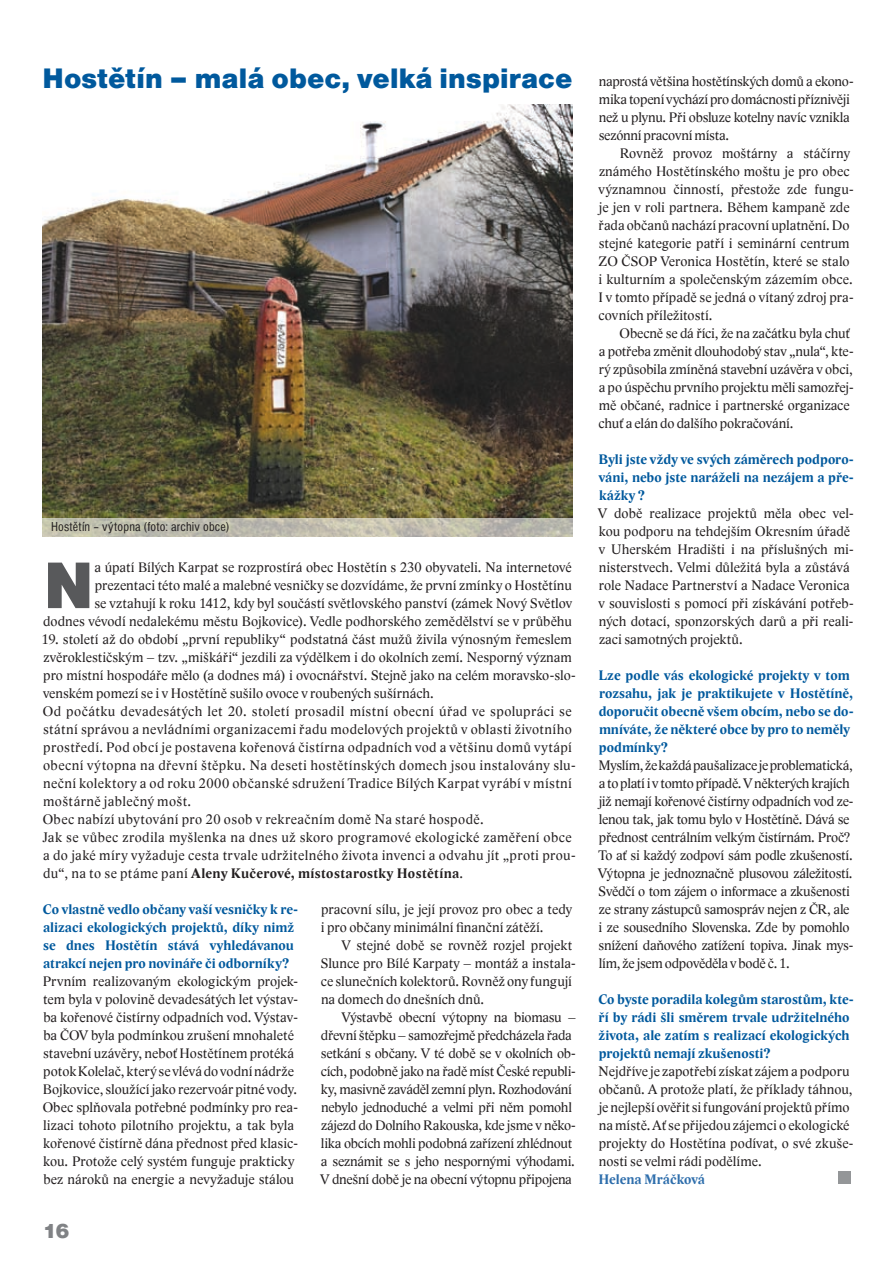
<style>
.page{position:relative;width:893px;height:1263px;background:#fff}
.page>*{position:absolute;margin:0;border:0;box-sizing:border-box;transform-origin:0 0}
.t1{font:68.25px "Nimbus Sans DOT Blac";color:#58595b}
.t2{font:29.25px "Nimbus Sans DOT Blac";color:#00599d}
.t3{font:21px "Nimbus Sans DOT Blac";color:#808285}
.t4{font:14.25px/18px "Lido STFCE";letter-spacing:.005em;color:#231f20}
.t5{font:14.25px/18px "Lido STFCE";letter-spacing:-.015em;color:#231f20}
.t6{font:14.25px/18px "Lido STFCE";letter-spacing:.025em;color:#231f20}
.t7{font:700 14.25px/18px "Lido STFCE";letter-spacing:.005em;color:#00599d}
.t8{font:700 14.25px "Lido STFCE";letter-spacing:.005em;color:#2e6eac}
.t9{font:condensed 13.5px "Nimbus Sans DOT";letter-spacing:.015em;color:#231f20}
.s1{font-weight:700}
</style>
<div class="page">
<img style="left:43px;top:104px;width:530px;height:414px">
<div style="left:838px;top:1171px;width:12px;height:13px;background:#949698"></div>
<svg style="left:43px;top:518px;width:530px;height:18px;background:#bfbdae"></svg>
<h2 class="t2" style="left:43px;top:61px;width:531px">Hostětín – malá obec, velká inspirace</h2>
<p class="t9" style="left:51px;top:520px;width:179px">Hostětín – výtopna (foto: archiv obce)</p>
<p class="t4" style="left:43px;top:558px;width:531px;text-align:right">a úpatí Bílých Karpat se rozprostírá obec Hostětín s 230 obyvateli. Na internetové prezentaci této malé a malebné vesničky se dozvídáme, že první zmínky o Hostětínu<br>se vztahují k roku 1412, kdy byl součástí světlovského panství (zámek Nový Světlov<br>dodnes vévodí nedalekému městu Bojkovice). Vedle podhorského zemědělství se v průběhu</p>
<p class="t6" style="left:42px;top:630px;width:536px">19. století až do období „první republiky“ podstatná část mužů živila výnosným řemeslem zvěroklestičským – tzv. „miškáři“ jezdili za výdělkem i do okolních zemí. Nesporný význam pro místní hospodáře mělo (a dodnes má) i ovocnářství. Stejně jako na celém moravsko-slo&shy;venském pomezí se i v Hostětíně sušilo ovoce v roubených sušírnách.<br>Od počátku devadesátých let 20. století prosadil místní obecní úřad ve spolupráci se státní správou a nevládními organizacemi řadu modelových projektů v oblasti životního prostředí. Pod obcí je postavena kořenová čistírna odpadních vod a většinu domů vytápí obecní výtopna na dřevní štěpku. Na deseti hostětínských domech jsou instalovány slu&shy;neční kolektory a od roku 2000 občanské sdružení Tradice Bílých Karpat vyrábí v místní moštárně jablečný mošt.<br>Obec nabízí ubytování pro 20 osob v rekreačním domě Na staré hospodě.<br>Jak se vůbec zrodila myšlenka na dnes už skoro programové ekologické zaměření obce a do jaké míry vyžaduje cesta trvale udržitelného života invenci a odvahu jít „proti prou&shy;du“, na to se ptáme paní <span class="s1">Aleny Kučerové, místostarostky Hostětína</span>.</p>
<p class="t7" style="left:43px;top:901px;width:257px">Co vlastně vedlo občany vaší vesničky k re&shy;alizaci ekologických projektů, díky nimž se dnes Hostětín stává vyhledávanou atrakcí nejen pro novináře či odborníky?</p>
<p class="t4" style="left:43px;top:972px;width:257px">Prvním realizovaným ekologickým projek&shy;tem byla v polovině devadesátých let výstav&shy;ba kořenové čistírny odpadních vod. Výstav&shy;ba ČOV byla podmínkou zrušení mnohaleté stavební uzávěry, neboť Hostětínem protéká potok Kolelač, který se vlévá do vodní nádrže Bojkovice, sloužící jako rezervoár pitné vody.<br>Obec splňovala potřebné podmínky pro rea&shy;lizaci tohoto pilotního projektu, a tak byla kořenové čistírně dána přednost před klasic&shy;kou. Protože celý systém funguje prakticky bez nároků na energie a nevyžaduje stálou</p>
<h1 class="t1" style="left:44px;top:545px;width:52px">N</h1>
<p class="t4" style="left:321px;top:900px;width:253px">pracovní sílu, je její provoz pro obec a tedy i pro občany minimální finanční zátěží.</p>
<p class="t4" style="left:321px;top:936px;width:257px;text-indent:21px">V stejné době se rovněž rozjel projekt Slunce pro Bílé Karpaty – montáž a instala&shy;ce slunečních kolektorů. Rovněž ony fungují na domech do dnešních dnů.</p>
<p class="t5" style="left:320px;top:1008px;width:257px;text-indent:21px">Výstavbě obecní výtopny na biomasu – dřevní štěpku – samozřejmě předcházela řada setkání s občany. V té době se v okolních ob&shy;cích, podobně jako na řadě míst České republi&shy;ky, masivně zaváděl zemní plyn. Rozhodování nebylo jednoduché a velmi při něm pomohl zájezd do Dolního Rakouska, kde jsme v něko&shy;lika obcích mohli podobná zařízení zhlédnout a seznámit se s jeho nespornými výhodami.<br>V dnešní době je na obecní výtopnu připojena</p>
<h3 class="t3" style="left:43px;top:1218px;width:29px">16</h3>
<p class="t5" style="left:599px;top:72px;width:256px">naprostá většina hostětínských domů a ekono&shy;mika topení vychází pro domácnosti příznivěji než u plynu. Při obsluze kotelny navíc vznikla sezónní pracovní místa.</p>
<p class="t4" style="left:598px;top:144px;width:257px;text-indent:21px">Rovněž provoz moštárny a stáčírny známého Hostětínského moštu je pro obec významnou činností, přestože zde fungu&shy;je jen v roli partnera. Během kampaně zde řada občanů nachází pracovní uplatnění. Do stejné kategorie patří i seminární centrum ZO ČSOP Veronica Hostětín, které se stalo i kulturním a společenským zázemím obce.<br>I v tomto případě se jedná o vítaný zdroj pra&shy;covních příležitostí.</p>
<p class="t4" style="left:599px;top:324px;width:256px;text-indent:21px">Obecně se dá říci, že na začátku byla chuť a potřeba změnit dlouhodobý stav „nula“, kte&shy;rý způsobila zmíněná stavební uzávěra v obci, a po úspěchu prvního projektu měli samozřej&shy;mě občané, radnice i partnerské organizace chuť a elán do dalšího pokračování.</p>
<p class="t7" style="left:598px;top:450px;width:256px;text-align:justify">Byli jste vždy ve svých záměrech podporo&shy;váni, nebo jste naráželi na nezájem a pře&shy;kážky ?</p>
<p class="t4" style="left:598px;top:504px;width:257px">V době realizace projektů měla obec vel&shy;kou podporu na tehdejším Okresním úřadě v Uherském Hradišti i na příslušných mi&shy;nisterstvech. Velmi důležitá byla a zůstává role Nadace Partnerství a Nadace Veronica v souvislosti s pomocí při získávání potřeb&shy;ných dotací, sponzorských darů a při reali&shy;zaci samotných projektů.</p>
<p class="t7" style="left:598px;top:666px;width:256px">Lze podle vás ekologické projekty v tom rozsahu, jak je praktikujete v Hostětíně, doporučit obecně všem obcím, nebo se do&shy;mníváte, že některé obce by pro to neměly podmínky?</p>
<p class="t5" style="left:598px;top:756px;width:257px">Myslím, že každá paušalizace je problematická, a to platí i v tomto případě. Vněkterých krajích již nemají kořenové čistírny odpadních vod ze&shy;lenou tak, jak tomu bylo v Hostětíně. Dává se přednost centrálním velkým čistírnám. Proč?<br>To ať si každý zodpoví sám podle zkušeností.<br>Výtopna je jednoznačně plusovou záležitostí.<br>Svědčí o tom zájem o informace a zkušenosti ze strany zástupců samospráv nejen z ČR, ale i ze sousedního Slovenska. Zde by pomohlo snížení daňového zatížení topiva. Jinak mys&shy;lím, že jsem odpověděla v bodě č. 1.</p>
<p class="t7" style="left:598px;top:990px;width:257px">Co byste poradila kolegům starostům, kte&shy;ří by rádi šli směrem trvale udržitelného života, ale zatím s realizací ekologických projektů nemají zkušenosti?</p>
<p class="t4" style="left:598px;top:1062px;width:257px">Nejdříve je zapotřebí získat zájem a podporu občanů. A protože platí, že příklady táhnou, je nejlepší ověřit si fungování projektů přímo na místě. Ať se přijedou zájemci o ekologické projekty do Hostětína podívat, o své zkuše&shy;nosti se velmi rádi podělíme.</p>
<p class="t8" style="left:598px;top:1170px;width:108px">Helena Mráčková</p>
</div>
